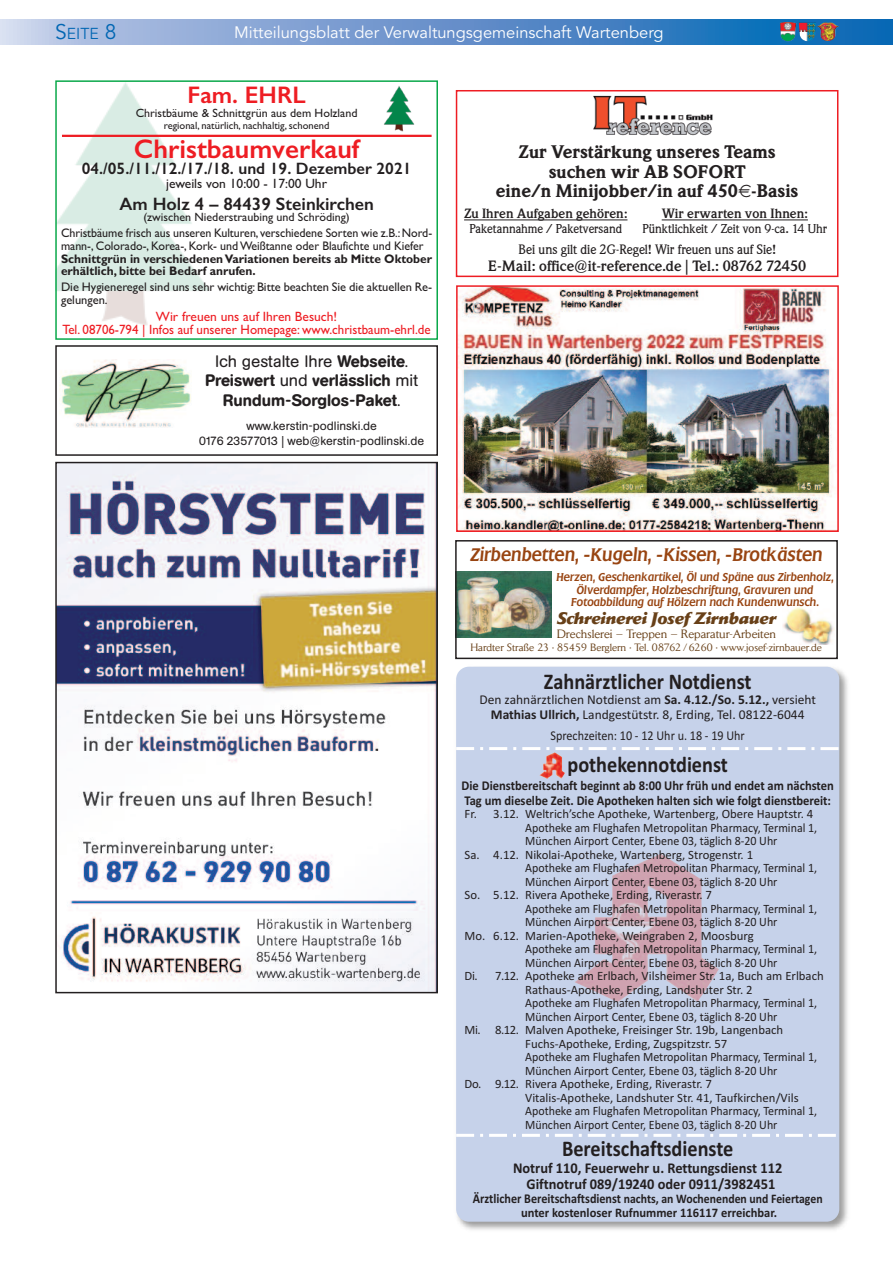
<style>
.page{position:relative;width:893px;height:1263px;background:#fff}
.page>*{position:absolute;margin:0;border:0;box-sizing:border-box;transform-origin:0 0}
.t1{font:600 27px "Gill Sans";color:#ee1d23}
.t2{font:600 24px "Gill Sans";color:#ee1d23}
.t3{font:700 22.5px "Calibri";color:#231f20;scale:.9 1}
.t4{font:900 18px/19.5px "Weidemann BQ";color:#231f20;text-align:center}
.t5{font:italic 18px "Flange BQ";color:#984411}
.t6{font:600 18px "Gill Sans";color:#231f20}
.t7{font:500 16.5px/19.5px "AG Buch Rounded BQ";color:#231f20;text-align:center}
.t8{font:16.5px "Avenir";color:#fff}
.t9{font:600 16.5px "Gill Sans";color:#231f20}
.t10{font:italic 800 16.5px "Daily News BQ";color:#684018}
.t11{font:15.75px "Avenir";color:#0166b3}
.t12{font:700 15px/15.8px "Calibri";color:#231f20;text-align:center;scale:.96 1}
.t13{font:700 15px "Weidemann BQ";color:#231f20}
.t14{font:700 13.5px/14.2px "Calibri";color:#231f20;scale:.93 1}
.t15{font:13.5px/15px "Calibri";color:#231f20;text-align:center}
.t16{font:13.5px/12.8px "Gill Sans";color:#ee1d23;text-align:center}
.t17{font:700 13.5px "Weidemann BQ";color:#231f20}
.t18{font:500 13.5px "Weidemann BQ";color:#231f20}
.t19{font:13.5px "Calibri";color:#231f20;scale:.9 1}
.t20{font:13.5px "Gill Sans";color:#231f20}
.t21{font:700 13.05px/14.2px "Calibri";color:#231f20;text-align:center;scale:.9 1}
.t22{font:12.75px "Calibri";color:#231f20;scale:.94 1}
.t23{font:12.75px "Calibri";color:#231f20}
.t24{font:500 12.75px "Weidemann BQ";color:#231f20}
.t25{font:12.45px/12.8px "Gill Sans";color:#231f20;scale:.96 1}
.t26{font:700 12.45px/12.8px "Gill Sans";color:#231f20;scale:.96 1}
.t27{font:12.45px/12.8px "Gill Sans";color:#231f20}
.t28{font:12px "Gill Sans";color:#231f20}
.t29{font:12px/15.6px "AG Buch Rounded BQ";color:#231f20;text-align:center}
.t30{font:12px "Daily News BQ";color:#684018}
.t31{font:italic 11.25px/12.8px "Flange BQ";color:#984411;text-align:center}
.t32{font:10.5px "Daily News BQ";color:#684018}
.t33{font:10.5px "Gill Sans";color:#231f20}
.s1{font-size:21px}
.s2{font-weight:400}
.s3{font-weight:700}
.s4{font-size:13.5px}
</style>
<div class="page">
<svg style="left:0;top:19px;width:893px;height:26px;background:#6695cc"></svg>
<img style="left:799px;top:22px;width:40px;height:19px">
<img style="left:780px;top:22px;width:16px;height:19px">
<img style="left:61px;top:359px;width:130px;height:69px">
<div style="left:55px;top:345px;width:383px;height:111px;border:2px solid #231f20"></div>
<img style="left:783px;top:607px;width:51px;height:37px">
<img style="left:458px;top:572px;width:94px;height:66px">
<div style="left:455px;top:540px;width:383px;height:119px;border:2px solid #231f20"></div>
<img style="left:58px;top:83px;width:161px;height:242px">
<div style="left:55px;top:80px;width:383px;height:260px;border:2px solid #0aa84a"></div>
<hr style="left:62px;top:135px;width:370px;height:2px;background:#ee1d23">
<img style="left:384px;top:86px;width:31px;height:45px">
<img style="left:58px;top:465px;width:377px;height:525px">
<div style="left:55px;top:462px;width:383px;height:531px;border:2px solid #231f20"></div>
<img style="left:459px;top:288px;width:375px;height:241px">
<div style="left:456px;top:285px;width:383px;height:247px;border:2px solid #ee1d23"></div>
<img style="left:456px;top:666px;width:392px;height:564px">
<div style="left:456px;top:667px;width:383px;height:555px;background:#c6d2ea;border-radius:13px"></div>
<img style="left:575px;top:854px;width:144px;height:148px">
<img style="left:539px;top:752px;width:26px;height:27px">
<svg style="left:480px;top:1134px;width:332px;height:3px"></svg>
<hr style="left:456px;top:1134px;width:18px;height:3px;background:#fff">
<hr style="left:818px;top:1134px;width:18px;height:3px;background:#fff">
<svg style="left:480px;top:747px;width:335px;height:3px"></svg>
<hr style="left:456px;top:747px;width:18px;height:3px;background:#fff">
<hr style="left:820px;top:747px;width:18px;height:3px;background:#fff">
<div style="left:456px;top:90px;width:382px;height:187px;border:2px solid #ee1d23"></div>
<hr style="left:464px;top:220px;width:163px;height:1px;background:#231f20">
<hr style="left:662px;top:220px;width:146px;height:1px;background:#231f20">
<img style="left:593px;top:95px;width:120px;height:41px">
<svg style="left:172px;top:497px;width:8px;height:6px"></svg>
<p class="t11" style="left:55px;top:24px;width:63px"><span class="s1">S</span>EITE <span class="s1">8</span></p>
<p class="t8" style="left:234px;top:22px;width:431px">Mitteilungsblatt der Verwaltungsgemeinschaft Wartenberg</p>
<h2 class="t2" style="left:188px;top:81px;width:120px">Fam. EHRL</h2>
<p class="t28" style="left:136px;top:106px;width:223px">Christbäume &amp; Schnittgrün aus dem Holzland</p>
<p class="t33" style="left:164px;top:119px;width:167px">regional, natürlich, nachhaltig, schonend</p>
<h1 class="t1" style="left:134px;top:133px;width:227px">Christbaumverkauf</h1>
<p class="t9" style="left:82px;top:159px;width:331px">04./05./11./12./17./18. und 19. Dezember 2021</p>
<p class="t20" style="left:166px;top:176px;width:162px">jeweils von 10:00 - 17:00 Uhr</p>
<h3 class="t6" style="left:119px;top:193px;width:256px">Am Holz 4 – 84439 Steinkirchen</h3>
<p class="t28" style="left:143px;top:210px;width:208px">(zwischen Niederstraubing und Schröding)</p>
<p class="t25" style="left:61px;top:226px;width:388px">Christbäume frisch aus unseren Kulturen, verschiedene Sorten wie z.B.:Nord&shy;mann-, Colorado-, Korea-, Kork- undWeißtanne oder Blaufichte und Kiefer</p>
<p class="t26" style="left:61px;top:253px;width:388px">Schnittgrün in verschiedenenVariationen bereits ab Mitte Oktober erhältlich, bitte bei Bedarf anrufen.</p>
<p class="t27" style="left:61px;top:280px;width:373px">Die Hygieneregel sind uns sehr wichtig:Bitte beachten Sie die aktuellen Re&shy;gelungen.</p>
<p class="t16" style="left:63px;top:310px;width:370px">Wir freuen uns auf Ihren Besuch!<br>Tel. 08706-794 | Infos auf unserer Homepage: www.christbaum-ehrl.de</p>
<p class="t7" style="left:205px;top:351px;width:214px"><span class="s2">Ich gestalte Ihre</span> Webseite<span class="s2">.<br></span>Preiswert <span class="s2">und</span> verlässlich <span class="s2">mit<br></span>Rundum-Sorglos-Paket<span class="s2">.</span></p>
<p class="t29" style="left:199px;top:417px;width:226px">www.kerstin-podlinski.de<br>0176 23577013 | web@kerstin-podlinski.de</p>
<h3 class="t4" style="left:496px;top:142px;width:304px">Zur Verstärkung unseres Teams suchen wir AB SOFORT<br>eine/n Minijobber/in auf 450 -Basis</h3>
<p class="t17" style="left:464px;top:206px;width:165px">Zu Ihren Aufgaben gehören:</p>
<p class="t17" style="left:662px;top:206px;width:148px">Wir erwarten von Ihnen:</p>
<p class="t24" style="left:469px;top:222px;width:154px">Paketannahme / Paketversand</p>
<p class="t24" style="left:643px;top:222px;width:186px">Pünktlichkeit / Zeit von 9-ca. 14 Uhr</p>
<p class="t18" style="left:519px;top:242px;width:258px">Bei uns gilt die 2G-Regel! Wir freuen uns auf Sie!</p>
<p class="t13" style="left:488px;top:257px;width:320px">E-Mail: office@it-reference.de | Tel.: 08762 72450</p>
<h3 class="t5" style="left:470px;top:545px;width:353px">Zirbenbetten, -Kugeln, -Kissen, -Brotkästen</h3>
<p class="t31" style="left:556px;top:570px;width:279px">Herzen, Geschenkartikel, Öl und Späne aus Zirbenholz,<br>Ölverdampfer, Holzbeschriftung, Gravuren und<br>Fotoabbildung auf Hölzern nach Kundenwunsch.</p>
<p class="t10" style="left:557px;top:608px;width:221px">Schreinerei Josef Zirnbauer</p>
<p class="t30" style="left:557px;top:626px;width:221px">Drechslerei – Treppen – Reparatur-Arbeiten</p>
<p class="t32" style="left:470px;top:641px;width:353px">Hardter Straße 23 · 85459 Berglern · Tel. 08762 / 6260 · www.josef-zirnbauer.de</p>
<h3 class="t3" style="left:544px;top:668px;width:232px">Zahnärztlicher Notdienst</h3>
<p class="t15" style="left:479px;top:692px;width:338px">Den zahnärztlichen Notdienst am <span class="s3">Sa. 4.12./So. 5.12.,</span> versieht<br><span class="s3">Mathias Ullrich,</span> Landgestütstr. 8, Erding, Tel. 08122-6044</p>
<p class="t19" style="left:551px;top:727px;width:217px">Sprechzeiten: 10 - 12 Uhr u. 18 - 19 Uhr</p>
<h3 class="t3" style="left:567px;top:751px;width:180px">pothekennotdienst</h3>
<p class="t14" style="left:462px;top:779px;width:402px">Die Dienstbereitschaft beginnt ab 8:00 Uhr früh und endet am nächsten<br>Tag um dieselbe Zeit. Die Apotheken halten sich wie folgt dienstbereit:</p>
<p class="t23" style="left:465px;top:806px;width:350px">Fr. 3.12. Weltrich’sche Apotheke, Wartenberg, Obere Hauptstr. 4</p>
<p class="t22" style="left:525px;top:820px;width:312px">Apotheke am Flughafen Metropolitan Pharmacy, Terminal 1,</p>
<p class="t22" style="left:525px;top:833px;width:270px">München Airport Center, Ebene 03, täglich 8-20 Uhr</p>
<p class="t23" style="left:465px;top:847px;width:290px">Sa. 4.12. Nikolai-Apotheke, Wartenberg, Strogenstr. 1</p>
<p class="t22" style="left:525px;top:860px;width:312px">Apotheke am Flughafen Metropolitan Pharmacy, Terminal 1,</p>
<p class="t22" style="left:525px;top:874px;width:270px">München Airport Center, Ebene 03, täglich 8-20 Uhr</p>
<p class="t23" style="left:465px;top:887px;width:249px">So. 5.12. Rivera Apotheke, Erding, Riverastr. 7</p>
<p class="t22" style="left:525px;top:901px;width:312px">Apotheke am Flughafen Metropolitan Pharmacy, Terminal 1,</p>
<p class="t22" style="left:525px;top:914px;width:270px">München Airport Center, Ebene 03, täglich 8-20 Uhr</p>
<p class="t23" style="left:465px;top:928px;width:291px">Mo. 6.12. Marien-Apotheke, Weingraben 2, Moosburg</p>
<p class="t22" style="left:525px;top:941px;width:312px">Apotheke am Flughafen Metropolitan Pharmacy, Terminal 1,</p>
<p class="t22" style="left:525px;top:955px;width:270px">München Airport Center, Ebene 03, täglich 8-20 Uhr</p>
<p class="t23" style="left:465px;top:968px;width:361px">Di. 7.12. Apotheke am Erlbach, Vilsheimer Str. 1a, Buch am Erlbach</p>
<p class="t23" style="left:525px;top:982px;width:229px">Rathaus-Apotheke, Erding, Landshuter Str. 2</p>
<p class="t22" style="left:525px;top:995px;width:312px">Apotheke am Flughafen Metropolitan Pharmacy, Terminal 1,</p>
<p class="t22" style="left:525px;top:1009px;width:270px">München Airport Center, Ebene 03, täglich 8-20 Uhr</p>
<p class="t23" style="left:465px;top:1022px;width:320px">Mi. 8.12. Malven Apotheke, Freisinger Str. 19b, Langenbach</p>
<p class="t23" style="left:525px;top:1036px;width:204px">Fuchs-Apotheke, Erding, Zugspitzstr. 57</p>
<p class="t22" style="left:525px;top:1049px;width:312px">Apotheke am Flughafen Metropolitan Pharmacy, Terminal 1,</p>
<p class="t22" style="left:525px;top:1063px;width:270px">München Airport Center, Ebene 03, täglich 8-20 Uhr</p>
<p class="t23" style="left:465px;top:1076px;width:249px">Do. 9.12. Rivera Apotheke, Erding, Riverastr. 7</p>
<p class="t23" style="left:525px;top:1090px;width:275px">Vitalis-Apotheke, Landshuter Str. 41, Taufkirchen/Vils</p>
<p class="t22" style="left:525px;top:1103px;width:312px">Apotheke am Flughafen Metropolitan Pharmacy, Terminal 1,</p>
<p class="t22" style="left:525px;top:1117px;width:270px">München Airport Center, Ebene 03, täglich 8-20 Uhr</p>
<h3 class="t3" style="left:562px;top:1135px;width:192px">Bereitschaftsdienste</h3>
<p class="t12" style="left:513px;top:1160px;width:282px">Notruf 110, Feuerwehr u. Rettungsdienst 112<br>Giftnotruf 089/19240 oder 0911/3982451</p>
<p class="t21" style="left:473px;top:1191px;width:390px"><span class="s4">Ärztlicher Bereitschaftsdienst</span> nachts, an Wochenenden und Feiertagen unter kostenloser Rufnummer 116117 erreichbar.</p>
</div>
